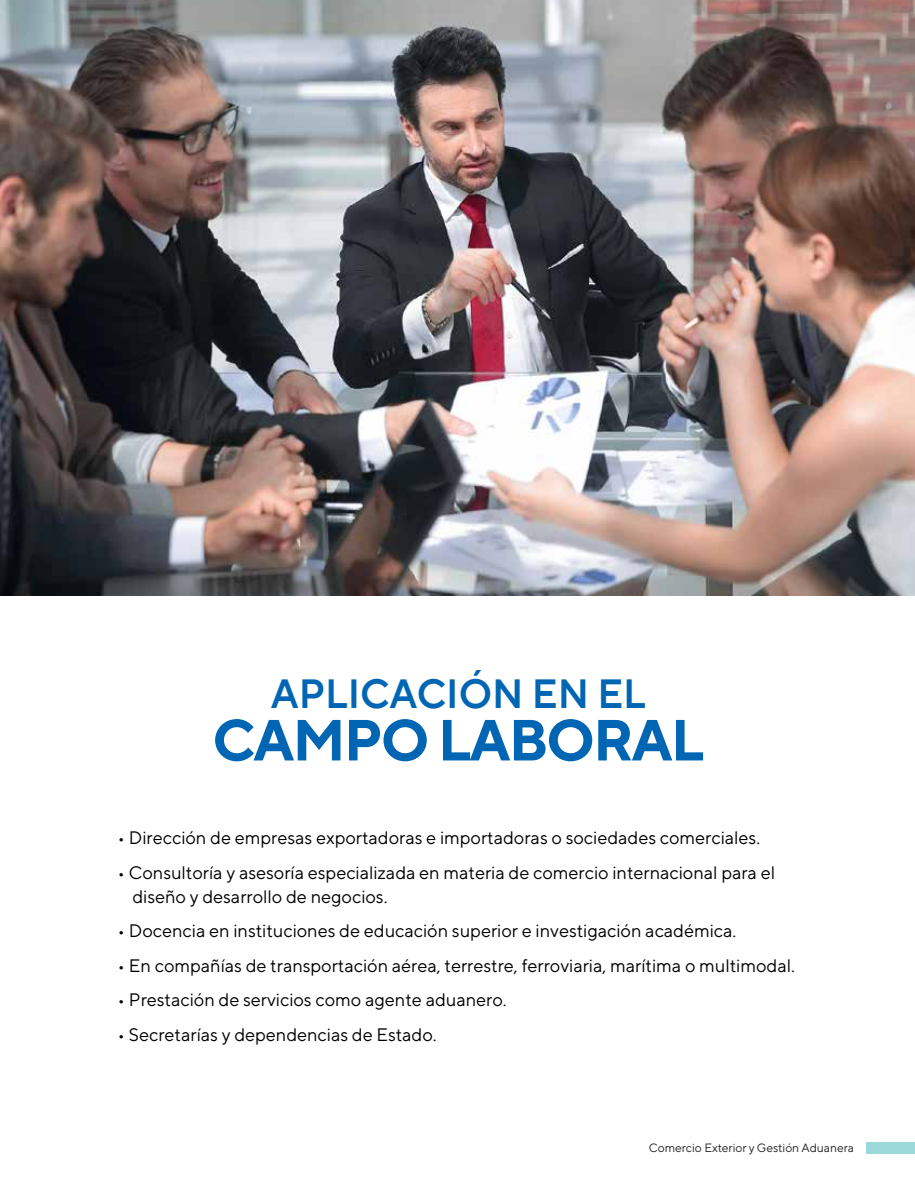
<style>
.page{position:relative;width:915px;height:1191px;background:#fff}
.page>*{position:absolute;margin:0;border:0;box-sizing:border-box;transform-origin:0 0}
.t1{font:700 57.9px "Mail Sans Roman";letter-spacing:-.03em;color:#0066b3}
.t2{font:600 40.65px "Mail Sans Roman";color:#0066b3}
.t3{font:18px/24px "Mail Sans Roman";color:#000}
.t4{font:12px "Mail Sans Roman";color:#231f20}
</style>
<div class="page">
<img style="left:0;top:0;width:914px;height:595px">
<div style="left:866px;top:1142px;width:48px;height:11px;background:#99d9d9"></div>
<h2 class="t2" style="left:271px;top:669px;width:376px">APLICACIÓN EN EL</h2>
<h1 class="t1" style="left:212px;top:706px;width:493px">CAMPO LABORAL</h1>
<p class="t3" style="left:117px;top:825px;width:644px">• Dirección de empresas exportadoras e importadoras o sociedades comerciales.</p>
<p class="t3" style="left:132px;top:860px;width:644px;text-indent:-15px">• Consultoría y asesoría especializada en materia de comercio internacional para el diseño y desarrollo de negocios.</p>
<p class="t3" style="left:117px;top:918px;width:620px">• Docencia en instituciones de educación superior e investigación académica.</p>
<p class="t3" style="left:117px;top:953px;width:678px">• En compañías de transportación aérea, terrestre, ferroviaria, marítima o multimodal.</p>
<p class="t3" style="left:117px;top:987px;width:390px">• Prestación de servicios como agente aduanero.</p>
<p class="t3" style="left:117px;top:1022px;width:320px">• Secretarías y dependencias de Estado.</p>
<p class="t4" style="left:648px;top:1140px;width:207px">Comercio Exterior y Gestión Aduanera</p>
</div>
